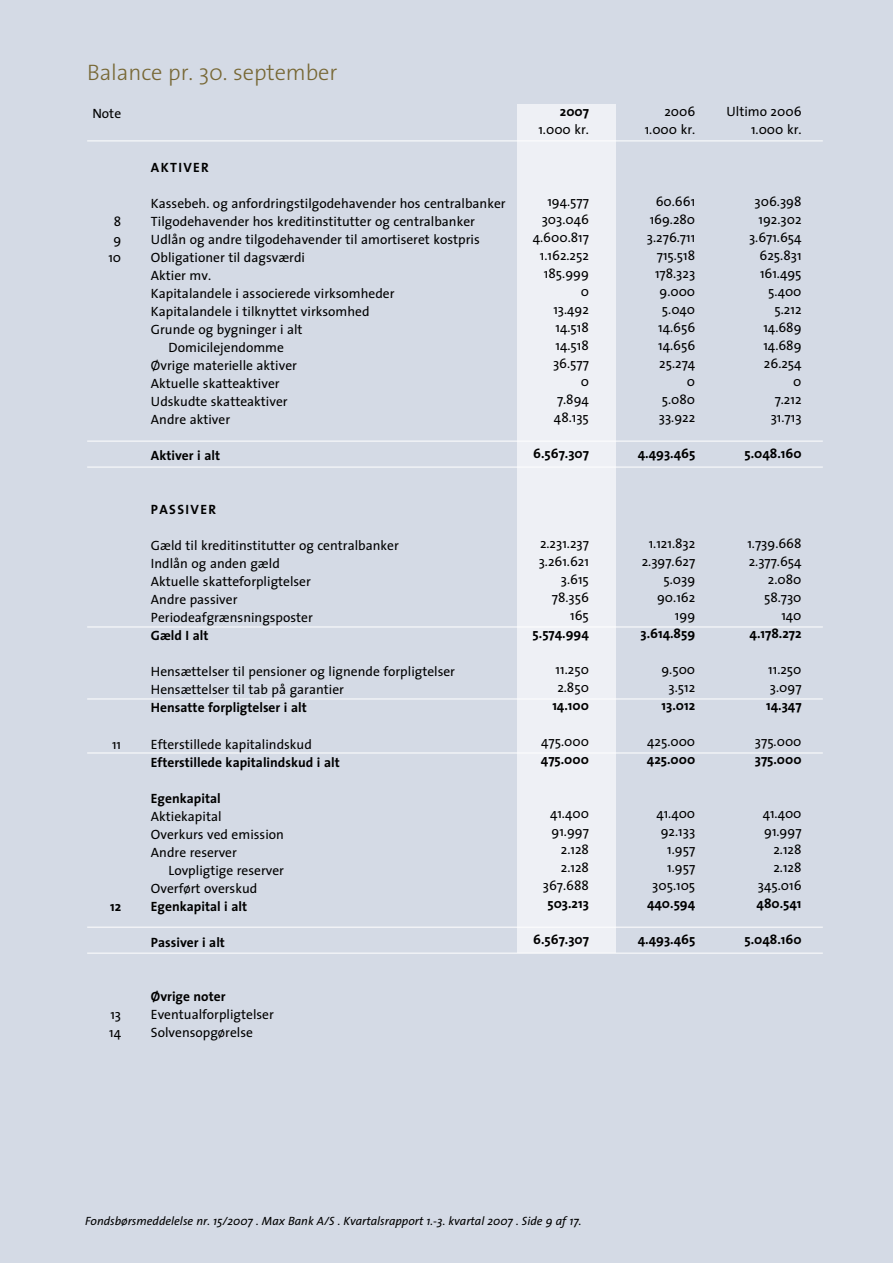
<style>
.page{position:relative;width:893px;height:1263px;background:#d4dae5}
.page>*{position:absolute;margin:0;border:0;box-sizing:border-box;transform-origin:0 0}
.t1{font:300 22.5px "The Sans 3";letter-spacing:-.005em;color:#776734}
.t2{font:13.5px/18px "The Sans 5";color:#000;text-align:right}
.t3{font:700 13.5px "The Sans 7";color:#000}
.t4{font:700 13.5px "The Sans 7";letter-spacing:.1em;color:#000}
.t5{font:italic 12px "The Sans 5 I";color:#000}
</style>
<div class="page">
<div style="left:517px;top:104px;width:98px;height:849px;background:#eef0f5"></div>
<hr style="left:87px;top:141px;width:736px;height:1px;background:#fff">
<hr style="left:87px;top:441px;width:736px;height:1px;background:#fff">
<hr style="left:87px;top:467px;width:736px;height:1px;background:#fff">
<hr style="left:87px;top:627px;width:736px;height:1px;background:#fff">
<hr style="left:87px;top:699px;width:736px;height:1px;background:#fff">
<hr style="left:87px;top:753px;width:736px;height:1px;background:#fff">
<hr style="left:87px;top:927px;width:736px;height:1px;background:#fff">
<hr style="left:87px;top:953px;width:736px;height:1px;background:#fff">
<h1 class="t1" style="left:87px;top:54px;width:252px">Balance pr. 30. september</h1>
<p class="t2" style="left:92px;top:104px;width:30px">Note</p>
<p class="t4" style="left:151px;top:157px;width:57px">Aktiver</p>
<p class="t2" style="left:87px;top:194px;width:25px">K</p>
<p class="t2" style="left:159px;top:194px;width:348px">assebeh. og anfordringstilgodehavender hos centralbanker</p>
<p class="t2" style="left:114px;top:212px;width:9px">8</p>
<p class="t2" style="left:151px;top:212px;width:326px">Tilgodehavender hos kreditinstitutter og centralbanker</p>
<p class="t2" style="left:113px;top:230px;width:9px">9</p>
<p class="t2" style="left:151px;top:230px;width:330px">Udlån og andre tilgodehavender til amortiseret kostpris</p>
<p class="t2" style="left:108px;top:248px;width:34px">10 O</p>
<p class="t2" style="left:151px;top:248px;width:156px;text-align:left;text-indent:10px">bligationer til dagsværdi<br>Aktier mv.</p>
<p class="t2" style="left:87px;top:284px;width:25px">K</p>
<p class="t2" style="left:159px;top:284px;width:237px">apitalandele i associerede virksomheder</p>
<p class="t2" style="left:87px;top:302px;width:25px">K</p>
<p class="t2" style="left:159px;top:302px;width:212px">apitalandele i tilknyttet virksomhed</p>
<p class="t2" style="left:151px;top:320px;width:153px">Grunde og bygninger i alt</p>
<p class="t2" style="left:169px;top:338px;width:117px">Domicilejendomme</p>
<p class="t2" style="left:151px;top:356px;width:148px">Øvrige materielle aktiver</p>
<p class="t2" style="left:151px;top:374px;width:130px">Aktuelle skatteaktiver</p>
<p class="t2" style="left:151px;top:392px;width:138px">Udskudte skatteaktiver</p>
<p class="t2" style="left:151px;top:410px;width:81px">Andre aktiver</p>
<p class="t3" style="left:87px;top:444px;width:26px">A</p>
<p class="t3" style="left:159px;top:444px;width:62px">ktiver i alt</p>
<p class="t3" style="left:151px;top:499px;width:64px">Pass iver</p>
<p class="t2" style="left:151px;top:536px;width:249px;text-align:left">Gæld til kreditinstitutter og centralbanker<br>Indlån og anden gæld<br>Aktuelle skatteforpligtelser<br>Andre passiver<br>Periodeafgrænsningsposter</p>
<p class="t3" style="left:87px;top:625px;width:25px">G</p>
<p class="t3" style="left:160px;top:625px;width:50px">æld I alt</p>
<p class="t2" style="left:151px;top:662px;width:306px;text-align:left">Hensættelser til pensioner og lignende forpligtelser<br>Hensættelser til tab på garantier</p>
<p class="t3" style="left:151px;top:697px;width:157px">Hensatte forpligtelser i alt</p>
<p class="t2" style="left:112px;top:734px;width:11px">11</p>
<p class="t2" style="left:151px;top:734px;width:162px">Efterstillede kapitalindskud</p>
<p class="t3" style="left:87px;top:751px;width:25px">E</p>
<p class="t3" style="left:158px;top:751px;width:184px">fterstillede kapitalindskud i alt</p>
<p class="t3" style="left:151px;top:787px;width:71px">Egenkapital</p>
<p class="t2" style="left:151px;top:806px;width:72px">Aktiekapital</p>
<p class="t2" style="left:87px;top:824px;width:26px">O</p>
<p class="t2" style="left:151px;top:824px;width:135px;text-align:left;text-indent:10px">verkurs ved emission<br>Andre reserver</p>
<p class="t2" style="left:169px;top:860px;width:117px">Lovpligtige reserver</p>
<p class="t2" style="left:87px;top:878px;width:26px">O</p>
<p class="t2" style="left:160px;top:878px;width:98px">verført overskud</p>
<p class="t3" style="left:110px;top:895px;width:30px">12 E</p>
<p class="t3" style="left:158px;top:895px;width:91px">genkapital i alt</p>
<p class="t3" style="left:87px;top:931px;width:25px">P</p>
<p class="t3" style="left:158px;top:931px;width:68px">assiver i alt</p>
<p class="t3" style="left:151px;top:985px;width:76px">Øvrige noter</p>
<p class="t2" style="left:110px;top:1004px;width:12px">13</p>
<p class="t2" style="left:151px;top:1004px;width:124px">Eventualforpligtelser</p>
<p class="t2" style="left:109px;top:1022px;width:13px">14</p>
<p class="t2" style="left:151px;top:1022px;width:104px">Solvensopgørelse</p>
<p class="t3" style="left:560px;top:100px;width:31px">2007</p>
<p class="t2" style="left:538px;top:120px;width:52px">1.000 kr.</p>
<p class="t2" style="left:533px;top:192px;width:58px">194.577<br>303.046<br>4.600.817<br>1.162.252<br>185.999<br>0<br>13.492<br>14.518<br>14.518<br>36.577<br>0<br>7.894<br>48.135</p>
<p class="t3" style="left:533px;top:442px;width:57px">6.567.307</p>
<p class="t2" style="left:539px;top:534px;width:52px">2.231.237<br>3.261.621<br>3.615<br>78.356<br>165</p>
<p class="t3" style="left:533px;top:622px;width:58px">5.574.994</p>
<p class="t2" style="left:556px;top:660px;width:35px;text-align:left">11.250<br>2.850</p>
<p class="t3" style="left:552px;top:694px;width:38px">14.100</p>
<p class="t2" style="left:541px;top:732px;width:49px">475.000</p>
<p class="t3" style="left:541px;top:748px;width:50px">475.000</p>
<p class="t2" style="left:543px;top:804px;width:48px">41.400<br>91.997<br>2.128<br>2.128<br>367.688</p>
<p class="t3" style="left:547px;top:892px;width:43px">503.213</p>
<p class="t3" style="left:533px;top:928px;width:57px">6.567.307</p>
<p class="t2" style="left:645px;top:102px;width:52px">2006<br>1.000 kr.</p>
<p class="t2" style="left:647px;top:192px;width:50px">60.661<br>169.280<br>3.276.711<br>715.518<br>178.323<br>9.000<br>5.040<br>14.656<br>14.656<br>25.274<br>0<br>5.080<br>33.922</p>
<p class="t3" style="left:638px;top:442px;width:59px">4.493.465</p>
<p class="t2" style="left:642px;top:534px;width:55px">1.121.832<br>2.397.627<br>5.039<br>90.162<br>199</p>
<p class="t3" style="left:640px;top:622px;width:56px">3.614.859</p>
<p class="t2" style="left:661px;top:660px;width:35px;text-align:center">9.500<br>3.512</p>
<p class="t3" style="left:662px;top:694px;width:35px">13.012</p>
<p class="t2" style="left:647px;top:732px;width:50px">425.000</p>
<p class="t3" style="left:647px;top:748px;width:50px">425.000</p>
<p class="t2" style="left:652px;top:804px;width:45px">41.400<br>92.133<br>1.957<br>1.957<br>305.105</p>
<p class="t3" style="left:647px;top:892px;width:50px">440.594</p>
<p class="t3" style="left:638px;top:928px;width:59px">4.493.465</p>
<p class="t2" style="left:726px;top:102px;width:77px">Ultimo 2006<br>1.000 kr.</p>
<p class="t2" style="left:749px;top:192px;width:54px">306.398<br>192.302<br>3.671.654<br>625.831<br>161.495<br>5.400<br>5.212<br>14.689<br>14.689<br>26.254<br>0<br>7.212<br>31.713</p>
<p class="t3" style="left:744px;top:442px;width:59px">5.048.160</p>
<p class="t2" style="left:747px;top:534px;width:56px">1.739.668<br>2.377.654<br>2.080<br>58.730<br>140</p>
<p class="t3" style="left:750px;top:622px;width:53px">4.178.272</p>
<p class="t2" style="left:768px;top:660px;width:35px;text-align:left">11.250<br>3.097</p>
<p class="t3" style="left:766px;top:694px;width:37px">14.347</p>
<p class="t2" style="left:755px;top:732px;width:48px">375.000</p>
<p class="t3" style="left:755px;top:748px;width:48px">375.000</p>
<p class="t2" style="left:758px;top:804px;width:45px">41.400<br>91.997<br>2.128<br>2.128<br>345.016</p>
<p class="t3" style="left:756px;top:892px;width:47px">480.541</p>
<p class="t3" style="left:744px;top:928px;width:59px">5.048.160</p>
<p class="t5" style="left:85px;top:1211px;width:498px">Fondsbørsmeddelelse nr. 15/2007 . Max Bank A/S . Kvartalsrapport 1.-3. kvartal 2007 . Side af 17.</p>
</div>
